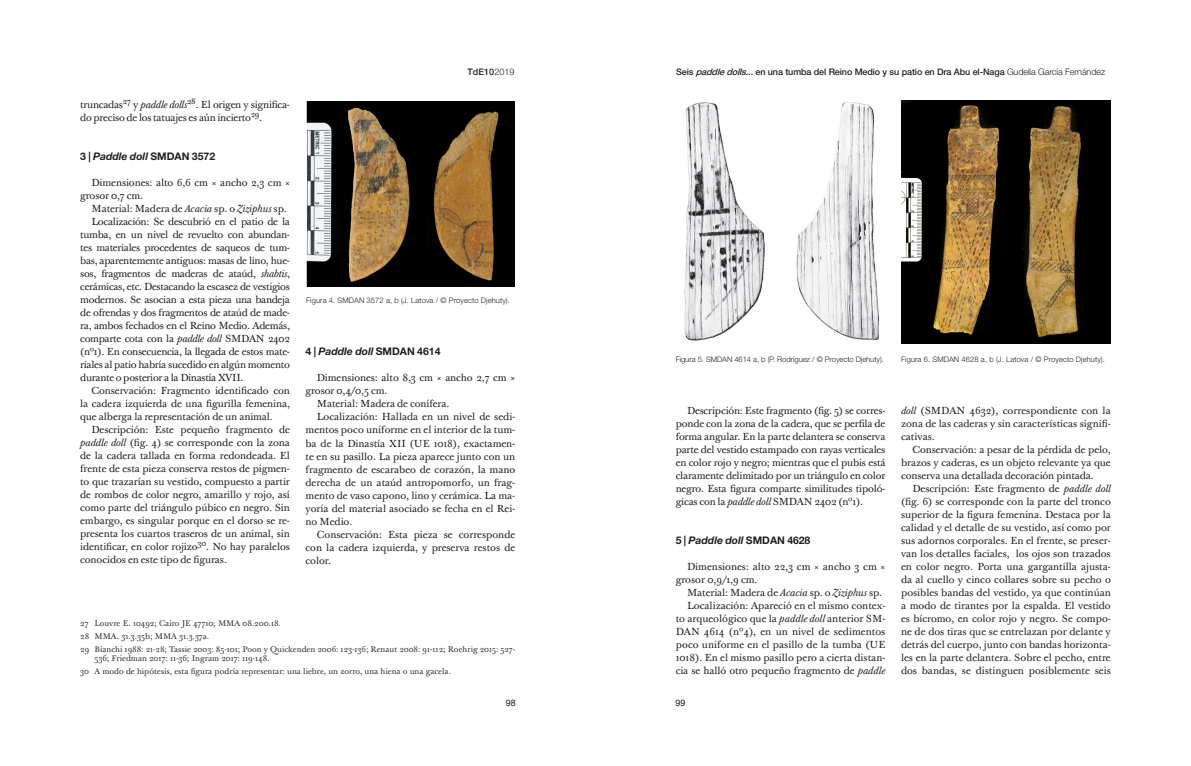
<style>
.page{position:relative;width:1191px;height:766px;background:#fff}
.page>*{position:absolute;margin:0;border:0;box-sizing:border-box;transform-origin:0 0}
.TABULACION{font:700 10.5px "Helvetica Neue LT Std";color:#231f20}
.TABULACION-2{font:10px/13px "Baskerville Ten Pro";letter-spacing:-.01em;color:#231f20;text-align:justify}
.encabeza{font:500 9px "Helvetica Neue LT Std";letter-spacing:-.01em;color:#231f20}
.t1{font:9px "Helvetica";color:#231f20}
.notas{font:8px/9.8px "Baskerville Ten Pro";color:#312f30}
.t2{font:300 7.6px "Helvetica Neue LT Std";letter-spacing:.01em;color:#231f20}
.t3{font:500 2px "Helvetica Neue LT Std";color:#fff}
.s1{font-style:italic}
.s2{font-weight:300}
</style>
<div class="page">
<img style="left:306px;top:101px;width:208px;height:185px">
<img style="left:684px;top:101px;width:196px;height:240px">
<img style="left:901px;top:101px;width:209px;height:242px">
<p class="TABULACION-2" style="left:80px;top:99px;width:211px">truncadas<sup>27</sup> y <span class="s1">paddle dolls</span><sup>28</sup>. El origen y significa&shy;do preciso de los tatuajes es aún incierto<sup>29</sup>.</p>
<p class="TABULACION" style="left:80px;top:150px;width:136px">3 | <span class="s1">Paddle doll</span> SMDAN 3572</p>
<p class="TABULACION-2" style="left:80px;top:176px;width:211px;text-indent:11px">Dimensiones: alto 6,6 cm × ancho 2,3 cm × grosor 0,7 cm.</p>
<p class="TABULACION-2" style="left:91px;top:202px;width:197px">Material: Madera de <span class="s1">Acacia</span> sp. o <span class="s1">Ziziphus</span> sp.</p>
<p class="TABULACION-2" style="left:80px;top:215px;width:211px;text-indent:11px">Localización: Se descubrió en el patio de la tumba, en un nivel de revuelto con abundan&shy;tes materiales procedentes de saqueos de tum&shy;bas, aparentemente antiguos: masas de lino, hue&shy;sos, fragmentos de maderas de ataúd, <span class="s1">shabtis</span>, cerámicas, etc. Destacando la escasez de vestigios modernos. Se asocian a esta pieza una bandeja de ofrendas y dos fragmentos de ataúd de made&shy;ra, ambos fechados en el Reino Medio. Además, comparte cota con la <span class="s1">paddle doll</span> SMDAN 2402 (nº1). En consecuencia, la llegada de estos mate&shy;riales al patio habría sucedido en algún momento durante o posterior a la Dinastía XVII.</p>
<p class="TABULACION-2" style="left:80px;top:384px;width:211px;text-indent:11px">Conservación: Fragmento identificado con la cadera izquierda de una figurilla femenina, que alberga la representación de un animal.</p>
<p class="TABULACION-2" style="left:80px;top:423px;width:211px;text-indent:11px">Descripción: Este pequeño fragmento de <span class="s1">paddle doll</span> (fig. 4) se corresponde con la zona de la cadera tallada en forma redondeada. El frente de esta pieza conserva restos de pigmen&shy;to que trazarían su vestido, compuesto a partir de rombos de color negro, amarillo y rojo, así como parte del triángulo púbico en negro. Sin embargo, es singular porque en el dorso se re&shy;presenta los cuartos traseros de un animal, sin identificar, en color rojizo<sup>30</sup>. No hay paralelos conocidos en este tipo de figuras.</p>
<p class="encabeza" style="left:467px;top:66px;width:49px">TdE10<span class="s2">2019</span></p>
<p class="t3" style="left:494px;top:73px;width:2px">.</p>
<p class="t2" style="left:306px;top:295px;width:205px">Figura 4. SMDAN 3572 a, b (J. Latova / © Proyecto Djehuty).</p>
<p class="TABULACION" style="left:305px;top:345px;width:136px">4 | <span class="s1">Paddle doll</span> SMDAN 4614</p>
<p class="TABULACION-2" style="left:305px;top:372px;width:211px;text-indent:11px">Dimensiones: alto 8,3 cm × ancho 2,7 cm × grosor 0,4/0,5 cm.</p>
<p class="TABULACION-2" style="left:317px;top:398px;width:134px">Material: Madera de conífera.</p>
<p class="TABULACION-2" style="left:305px;top:411px;width:211px;text-indent:11px">Localización: Hallada en un nivel de sedi&shy;mentos poco uniforme en el interior de la tum&shy;ba de la Dinastía XII (UE 1018), exactamen&shy;te en su pasillo. La pieza aparece junto con un fragmento de escarabeo de corazón, la mano derecha de un ataúd antropomorfo, un frag&shy;mento de vaso capono, lino y cerámica. La ma&shy;yoría del material asociado se fecha en el Rei&shy;no Medio.</p>
<p class="TABULACION-2" style="left:305px;top:528px;width:211px;text-indent:11px">Conservación: Esta pieza se corresponde con la cadera izquierda, y preserva restos de color.</p>
<p class="notas" style="left:80px;top:619px;width:202px">27 Louvre E. 10492; Cairo JE 47710; MMA 08.200.18.</p>
<p class="notas" style="left:80px;top:631px;width:131px">28 MMA. 31.3.35b; MMA 31.3.37a.</p>
<p class="notas" style="left:94px;top:644px;width:422px;text-indent:-14px">29 Bianchi 1988: 21-28; Tassie 2003: 85-101; Poon y Quickenden 2006: 123-136; Renaut 2008: 91-112; Roehrig 2015: 527-<br>536; Friedman 2017: 11-36; Ingram 2017: 119-148.</p>
<p class="notas" style="left:80px;top:666px;width:372px">30 A modo de hipótesis, esta figura podría representar: una liebre, un zorro, una hiena o una gacela.</p>
<p class="encabeza" style="left:676px;top:66px;width:430px">Seis <span class="s1">paddledolls</span>... en una tumba del Reino Medio y su patio en Dra Abu el-Naga <span class="s2">Gudelia García Fernández</span></p>
<p class="t2" style="left:675px;top:354px;width:210px">Figura 5. SMDAN 4614 a, b (P. Rodríguez / © Proyecto Djehuty).</p>
<p class="t2" style="left:901px;top:354px;width:205px">Figura 6. SMDAN 4628 a, b (J. Latova / © Proyecto Djehuty).</p>
<p class="TABULACION-2" style="left:675px;top:404px;width:211px;text-indent:11px">Descripción: Este fragmento (fig. 5) se corres&shy;ponde con la zona de la cadera, que se perfila de forma angular. En la parte delantera se conserva parte del vestido estampado con rayas verticales en color rojo y negro; mientras que el pubis está claramente delimitado por un triángulo en color negro. Esta figura comparte similitudes tipoló&shy;gicas con la <span class="s1">paddle doll</span> SMDAN 2402 (nº1).</p>
<p class="TABULACION" style="left:675px;top:533px;width:136px">5 | <span class="s1">Paddle doll</span> SMDAN 4628</p>
<p class="TABULACION-2" style="left:675px;top:560px;width:211px;text-indent:11px">Dimensiones: alto 22,3 cm × ancho 3 cm × grosor 0,9/1,9 cm.</p>
<p class="TABULACION-2" style="left:687px;top:586px;width:197px">Material: Madera de <span class="s1">Acacia</span> sp. o <span class="s1">Ziziphus</span> sp.</p>
<p class="TABULACION-2" style="left:675px;top:599px;width:211px;text-indent:11px">Localización: Apareció en el mismo contex&shy;to arqueológico que la <span class="s1">paddle doll</span> anterior SM-DAN 4614 (nº4), en un nivel de sedimentos poco uniforme en el pasillo de la tumba (UE 1018). En el mismo pasillo pero a cierta distan&shy;cia se halló otro pequeño fragmento de <span class="s1">paddle</span></p>
<p class="TABULACION-2" style="left:901px;top:404px;width:211px"><span class="s1">doll</span> (SMDAN 4632), correspondiente con la zona de las caderas y sin características signifi&shy;cativas.</p>
<p class="TABULACION-2" style="left:901px;top:443px;width:211px;text-indent:11px">Conservación: a pesar de la pérdida de pelo, brazos y caderas, es un objeto relevante ya que conserva una detallada decoración pintada.</p>
<p class="TABULACION-2" style="left:901px;top:482px;width:211px;text-indent:11px">Descripción: Este fragmento de <span class="s1">paddle doll </span>(fig. 6) se corresponde con la parte del tronco superior de la figura femenina. Destaca por la calidad y el detalle de su vestido, así como por sus adornos corporales. En el frente, se preser&shy;van los detalles faciales, los ojos son trazados en color negro. Porta una gargantilla ajusta&shy;da al cuello y cinco collares sobre su pecho o posibles bandas del vestido, ya que continúan a modo de tirantes por la espalda. El vestido es bícromo, en color rojo y negro. Se compo&shy;ne de dos tiras que se entrelazan por delante y detrás del cuerpo, junto con bandas horizonta&shy;les en la parte delantera. Sobre el pecho, entre dos bandas, se distinguen posiblemente seis</p>
<p class="t1" style="left:506px;top:695px;width:12px">98</p>
<p class="t1" style="left:675px;top:695px;width:12px">99</p>
</div>
